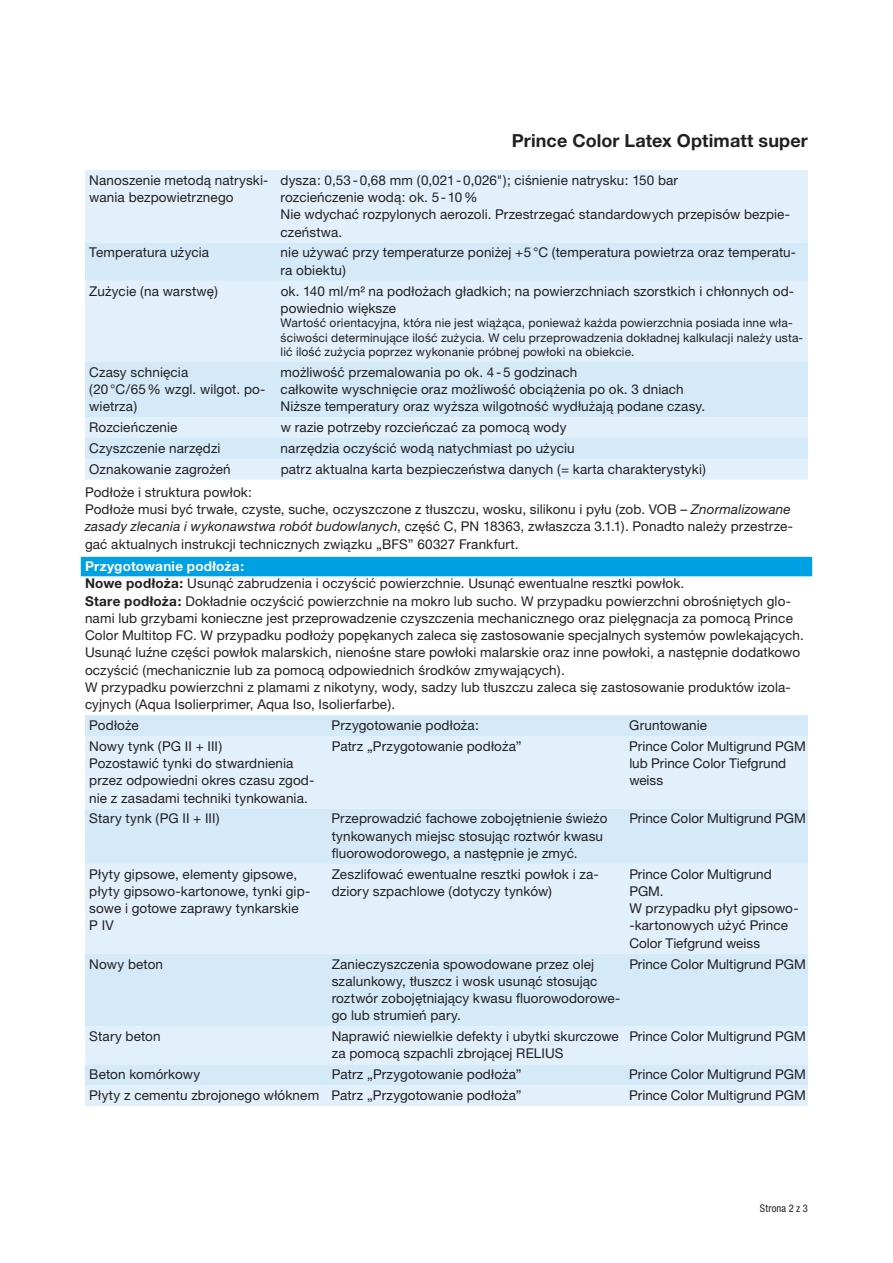
<style>
.page{position:relative;width:893px;height:1263px;background:#fff}
.page>*{position:absolute;margin:0;border:0;box-sizing:border-box;transform-origin:0 0}
.t1{font:700 18px "Helvetica Neue CE";letter-spacing:.005em;color:#231f20}
.t2{font:13.5px/17.2px "Helvetica Neue CE";letter-spacing:.01em;color:#231f20}
.t3{font:12px/14.4px "Helvetica Neue CE";letter-spacing:.015em;color:#231f20}
.t4{font:condensed 10.5px "Helvetica Neue LTCE";letter-spacing:.02em;color:#231f20}
.s1{font-style:italic}
.s2{font-weight:700;color:#fff}
.s3{font-weight:700}
</style>
<div class="page">
<div style="left:81px;top:557px;width:731px;height:19px;background:#00a0e4"></div>
<div style="left:85px;top:170px;width:723px;height:310px;background:#e1f0fb"></div>
<svg style="left:85px;top:243px;width:723px;height:216px;background:#daecf9"></svg>
<div style="left:85px;top:715px;width:723px;height:21px;background:#d4eaf9"></div>
<svg style="left:85px;top:736px;width:723px;height:370px;background:#dbedfa"></svg>
<h1 class="t1" style="left:512px;top:134px;width:297px">Prince Color Latex Optimatt super</h1>
<p class="t2" style="left:89px;top:173px;width:181px">Nanoszenie metodą natryski&shy;wania bezpowietrznego</p>
<p class="t2" style="left:281px;top:173px;width:511px">dysza: 0,53 - 0,68 mm (0,021 - 0,026"); ciśnienie natrysku: 150 bar<br>rozcieńczenie wodą: ok. 5 - 10 %<br>Nie wdychać rozpylonych aerozoli. Przestrzegać standardowych przepisów bezpie&shy;czeństwa.</p>
<p class="t2" style="left:89px;top:246px;width:121px">Temperatura użycia</p>
<p class="t2" style="left:281px;top:246px;width:517px">nie używać przy temperaturze poniżej +5 °C (temperatura powietrza oraz temperatu&shy;ra obiektu)</p>
<p class="t2" style="left:89px;top:284px;width:130px">Zużycie (na warstwę)</p>
<p class="t2" style="left:281px;top:284px;width:515px">ok. 140 ml/m² na podłożach gładkich; na powierzchniach szorstkich i chłonnych od&shy;powiednio większe</p>
<p class="t3" style="left:281px;top:317px;width:524px">Wartość orientacyjna, która nie jest wiążąca, ponieważ każda powierzchnia posiada inne wła&shy;ściwości determinujące ilość zużycia. W celu przeprowadzenia dokładnej kalkulacji należy usta&shy;lić ilość zużycia poprzez wykonanie próbnej powłoki na obiekcie.</p>
<p class="t2" style="left:89px;top:365px;width:178px">Czasy schnięcia<br>(20 °C/65 % wzgl. wilgot. po&shy;wietrza)</p>
<p class="t2" style="left:281px;top:365px;width:426px">możliwość przemalowania po ok. 4 - 5 godzinach<br>całkowite wyschnięcie oraz możliwość obciążenia po ok. 3 dniach<br>Niższe temperatury oraz wyższa wilgotność wydłużają podane czasy.</p>
<p class="t2" style="left:89px;top:420px;width:90px">Rozcieńczenie</p>
<p class="t2" style="left:281px;top:420px;width:287px">w razie potrzeby rozcieńczać za pomocą wody</p>
<p class="t2" style="left:89px;top:441px;width:133px">Czyszczenie narzędzi</p>
<p class="t2" style="left:281px;top:441px;width:296px">narzędzia oczyścić wodą natychmiast po użyciu</p>
<p class="t2" style="left:89px;top:462px;width:143px">Oznakowanie zagrożeń</p>
<p class="t2" style="left:281px;top:462px;width:427px">patrz aktualna karta bezpieczeństwa danych (= karta charakterystyki)</p>
<p class="t2" style="left:85px;top:485px;width:709px">Podłoże i struktura powłok:<br>Podłoże musi być trwałe, czyste, suche, oczyszczone z tłuszczu, wosku, silikonu i pyłu (zob. VOB – <span class="s1">Znor ma lizowane zasady zlecania i wykonawstwa robót budowlanych</span>, część C, PN 18363, zwłaszcza 3.1.1). Ponadto należy przestrze&shy;gać aktualnych instrukcji technicznych związku „BFS” 60327 Frankfurt.</p>
<p class="t2" style="left:85px;top:559px;width:720px"><span class="s2">Przygotowanie podłoża:<br></span><span class="s3">Nowe podłoża:</span> Usunąć zabrudzenia i oczyścić powierzchnie. Usunąć ewentualne resztki powłok.<br><span class="s3">Stare podłoża:</span> Dokładnie oczyścić powierzchnie na mokro lub sucho. W przypadku powierzchni obrośniętych glo&shy;nami lub grzybami konieczne jest przeprowadzenie czyszczenia mechanicznego oraz pielęgnacja za pomocą Prince Color Multitop FC. W przypadku podłoży popękanych zaleca się zastosowanie specjalnych systemów powlekających.<br>Usunąć luźne części powłok malarskich, nienośne stare powłoki malarskie oraz inne powłoki, a następnie dodatkowo oczyścić (mechanicznie lub za pomocą odpowiednich środków zmywających).<br>W przypadku powierzchni z plamami z nikotyny, wody, sadzy lub tłuszczu zaleca się zastosowanie produktów izola&shy;cyjnych (Aqua Isolierprimer, Aqua Iso, Isolierfarbe).</p>
<p class="t2" style="left:89px;top:718px;width:51px">Podłoże</p>
<p class="t2" style="left:332px;top:718px;width:149px">Przygotowanie podłoża:</p>
<p class="t2" style="left:629px;top:718px;width:79px">Gruntowanie</p>
<p class="t2" style="left:89px;top:739px;width:227px">Nowy tynk (PG II + III)<br>Pozostawić tynki do stwardnienia przez odpowiedni okres czasu zgod&shy;nie z zasadami techniki tynkowania.</p>
<p class="t2" style="left:332px;top:739px;width:191px">Patrz „Przygotowanie podłoża”</p>
<p class="t2" style="left:629px;top:739px;width:178px">Prince Color Multigrund PGM lub Prince Color Tiefgrund weiss</p>
<p class="t2" style="left:89px;top:812px;width:132px">Stary tynk (PG II + III)</p>
<p class="t2" style="left:332px;top:812px;width:277px">Przeprowadzić fachowe zobojętnienie świeżo tynkowanych miejsc stosując roztwór kwasu fluorowodorowego, a następnie je zmyć.</p>
<p class="t2" style="left:629px;top:812px;width:178px">Prince Color Multigrund PGM</p>
<p class="t2" style="left:89px;top:867px;width:222px">Płyty gipsowe, elementy gipsowe, płyty gipsowo-kartonowe, tynki gip&shy;sowe i gotowe zaprawy tynkarskie<br>P IV</p>
<p class="t2" style="left:332px;top:867px;width:269px">Zeszlifować ewentualne resztki powłok i za&shy;dziory szpachlowe (dotyczy tynków)</p>
<p class="t2" style="left:629px;top:867px;width:171px">Prince Color Multigrund<br>PGM.<br>W przypadku płyt gipsowo--kartonowych użyć Prince<br>Color Tiefgrund weiss</p>
<p class="t2" style="left:89px;top:957px;width:75px">Nowy beton</p>
<p class="t2" style="left:332px;top:957px;width:290px">Zanieczyszcze nia spowodowane przez olej szalunkowy, tłuszcz i wosk usunąć stosując roztwór zobojętniający kwasu fluorowodorowe&shy;go lub strumień pary.</p>
<p class="t2" style="left:629px;top:957px;width:178px">Prince Color Multigrund PGM</p>
<p class="t2" style="left:89px;top:1029px;width:73px">Stary beton</p>
<p class="t2" style="left:332px;top:1029px;width:289px">Naprawić niewielkie defekty i ubytki skurczowe za pomocą szpachli zbrojącej RELIUS</p>
<p class="t2" style="left:629px;top:1029px;width:178px">Prince Color Multigrund PGM</p>
<p class="t2" style="left:89px;top:1067px;width:112px">Beton komórkowy</p>
<p class="t2" style="left:332px;top:1067px;width:191px">Patrz „Przygotowanie podłoża”</p>
<p class="t2" style="left:629px;top:1067px;width:178px">Prince Color Multigrund PGM</p>
<p class="t2" style="left:89px;top:1088px;width:434px">Płyty z cementu zbrojonego włóknem Patrz „Przygotowanie podłoża”</p>
<p class="t2" style="left:629px;top:1088px;width:178px">Prince Color Multigrund PGM</p>
<p class="t4" style="left:760px;top:1202px;width:50px">Strona 2 z 3</p>
</div>
